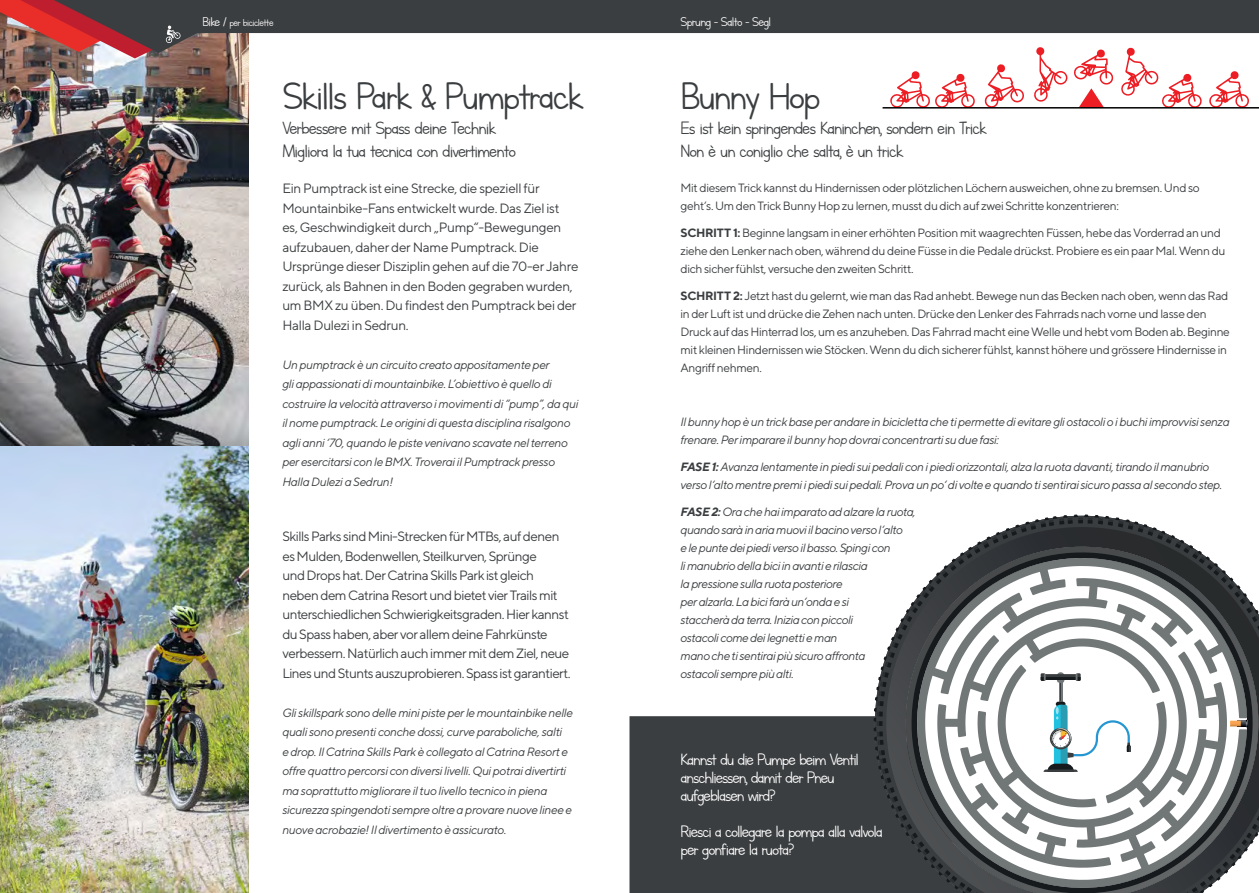
<style>
.page{position:relative;width:1259px;height:893px;background:#fff}
.page>*{position:absolute;margin:0;border:0;box-sizing:border-box;transform-origin:0 0}
.t1{font:45px "Lettersfor Learners";letter-spacing:-.05em;color:#3b3e40}
.t2{font:21px/22.5px "Lettersfor Learners";letter-spacing:-.05em;color:#3b3e40}
.t3{font:19.5px/18px "Lettersfor Learners";letter-spacing:-.06em;color:#fff}
.t4{font:15px "Lettersfor Learners";letter-spacing:-.05em;color:#fff}
.t5{font:13.5px/19.5px "TT Norms";letter-spacing:-.04em;color:#3b3e40}
.t6{font:italic 12px/19.5px "TT Norms";letter-spacing:-.03em;color:#3b3e40}
.t7{font:12px/18px "TT Norms";letter-spacing:-.03em;color:#3b3e40}
.t8{font:12px "Lettersfor Learners";letter-spacing:-.05em;color:#fff}
.s1{font-size:15px}
.s2{font-weight:700}
</style>
<div class="page">
<div style="left:629px;top:716px;width:244px;height:177px;background:#3b3e40"></div>
<img style="left:0;top:53px;width:249px;height:840px">
<svg style="left:873px;top:514px;width:386px;height:379px"></svg>
<svg style="left:984px;top:64px;width:40px;height:43px"></svg>
<svg style="left:1034px;top:53px;width:33px;height:49px"></svg>
<svg style="left:1121px;top:53px;width:80px;height:54px"></svg>
<svg style="left:890px;top:71px;width:85px;height:36px"></svg>
<svg style="left:1209px;top:71px;width:40px;height:36px"></svg>
<svg style="left:1074px;top:53px;width:39px;height:54px"></svg>
<hr style="left:882px;top:107px;width:377px;height:2px;background:#000">
<svg style="left:200px;top:0;width:1059px;height:53px;fill:#3b3e40"></svg>
<svg style="left:0;top:0;width:200px;height:58px"></svg>
<p class="t8" style="left:202px;top:17px;width:73px"><span class="s1">Bike /</span> per biciclette</p>
<p class="t4" style="left:680px;top:14px;width:92px">Sprung - Salto - Segl</p>
<h1 class="t1" style="left:282px;top:72px;width:303px">Skills Park &amp; Pumptrack</h1>
<h2 class="t2" style="left:282px;top:117px;width:235px">Verbessere mit Spass deine Technik<br>Migliora la tua tecnica con divertimento</h2>
<p class="t5" style="left:282px;top:178px;width:298px">Ein Pumptrack ist eine Strecke, die speziell für Mountainbike-Fans entwickelt wurde. Das Ziel ist<br>es, Geschwindigkeit durch „Pump“-Bewegungen aufzubauen, daher der Name Pumptrack. Die Ursprünge dieser Disziplin gehen auf die 70-er Jahre zurück, als Bahnen in den Boden gegraben wurden, um BMX zu üben. Du findest den Pumptrack bei der Halla Dulezi in Sedrun.</p>
<p class="t6" style="left:282px;top:354px;width:297px">Un pumptrack è un circuito creato appositamente per<br>gli appassionati di mountainbike. L’obiettivo è quello di costruire la velocità attraverso i movimenti di “pump”, da qui il nome pumptrack. Le origini di questa disciplina risalgono agli anni ‘70, quando le piste venivano scavate nel terreno per esercitarsi con le BMX. Troverai il Pumptrack presso Halla Dulezi a Sedrun!</p>
<p class="t5" style="left:282px;top:526px;width:290px">Skills Parks sind Mini-Strecken für MTBs, auf denen es Mulden, Bodenwellen, Steilkurven, Sprünge<br>und Drops hat. Der Catrina Skills Park ist gleich neben dem Catrina Resort und bietet vier Trails mit unterschiedlichen Schwierigkeitsgraden. Hier kannst du Spass haben, aber vor allem deine Fahrkünste verbessern. Natürlich auch immer mit dem Ziel, neue Lines und Stunts auszuprobieren. Spass ist garantiert.</p>
<p class="t6" style="left:282px;top:703px;width:292px">Gli skillspark sono delle mini piste per le mountainbike nelle quali sono presenti conche dossi, curve paraboliche, salti<br>e drop. Il Catrina Skills Park è collegato al Catrina Resort e offre quattro percorsi con diversi livelli. Qui potrai divertirti ma soprattutto migliorare il tuo livello tecnico in piena sicurezza spingendoti sempre oltre a provare nuove linee e nuove acrobazie! Il divertimento è assicurato.</p>
<h1 class="t1" style="left:680px;top:72px;width:142px">Bunny Hop</h1>
<h2 class="t2" style="left:680px;top:117px;width:308px">Es ist kein springendes Kaninchen, sondern ein Trick<br>Non è un coniglio che salta, è un trick</h2>
<p class="t7" style="left:680px;top:178px;width:521px">Mit diesem Trick kannst du Hindernissen oder plötzlichen Löchern ausweichen, ohne zu bremsen. Und so geht‘s. Um den Trick Bunny Hop zu lernen, musst du dich auf zwei Schritte konzentrieren:</p>
<p class="t7" style="left:680px;top:223px;width:546px"><span class="s2">SCHRITT 1:</span> Beginne langsam in einer erhöhten Position mit waagrechten Füssen, hebe das Vorderrad an und ziehe den Lenker nach oben, während du deine Füsse in die Pedale drückst. Probiere es ein paar Mal. Wenn du dich sicher fühlst, versuche den zweiten Schritt.</p>
<p class="t7" style="left:680px;top:286px;width:551px"><span class="s2">SCHRITT 2:</span> Jetzt hast du gelernt, wie man das Rad anhebt. Bewege nun das Becken nach oben, wenn das Rad in der Luft ist und drücke die Zehen nach unten. Drücke den Lenker des Fahrrads nach vorne und lasse den Druck auf das Hinterrad los, um es anzuheben. Das Fahrrad macht eine Welle und hebt vom Boden ab. Beginne mit kleinen Hindernissen wie Stöcken. Wenn du dich sicherer fühlst, kannst höhere und grössere Hindernisse in Angriff nehmen.</p>
<p class="t6" style="left:680px;top:412px;width:551px;line-height:18px">Il bunny hop è un trick base per andare in bicicletta che ti permette di evitare gli ostacoli o i buchi improvvisi senza frenare. Per imparare il bunny hop dovrai concentrarti su due fasi:</p>
<p class="t6" style="left:680px;top:457px;width:543px;line-height:18px"><span class="s2">FASE 1:</span> Avanza lentamente in piedi sui pedali con i piedi orizzontali, alza la ruota davanti, tirando il manubrio verso l‘alto mentre premi i piedi sui pedali. Prova un po‘ di volte e quando ti sentirai sicuro passa al secondo step.</p>
<p class="t6" style="left:680px;top:502px;width:237px;line-height:18px"><span class="s2">FASE 2:</span> Ora che hai imparato ad alzare la ruota, quando sarà in aria muovi il bacino verso l‘alto<br>e le punte dei piedi verso il basso. Spingi con<br>li manubrio della bici in avanti e rilascia<br>la pressione sulla ruota posteriore<br>per alzarla. La bici farà un‘onda e si<br>staccherà da terra. Inizia con piccoli<br>ostacoli come dei legnetti e man<br>mano che ti sentirai più sicuro affronta<br>ostacoli sempre più alti.</p>
<h3 class="t3" style="left:680px;top:750px;width:180px">Kannst du die Pumpe beim Ventil anschliessen, damit der Pneu aufgeblasen wird?</h3>
<h3 class="t3" style="left:680px;top:822px;width:204px">Riesci a collegare la pompa alla valvola per gonfiare la ruota?</h3>
</div>
